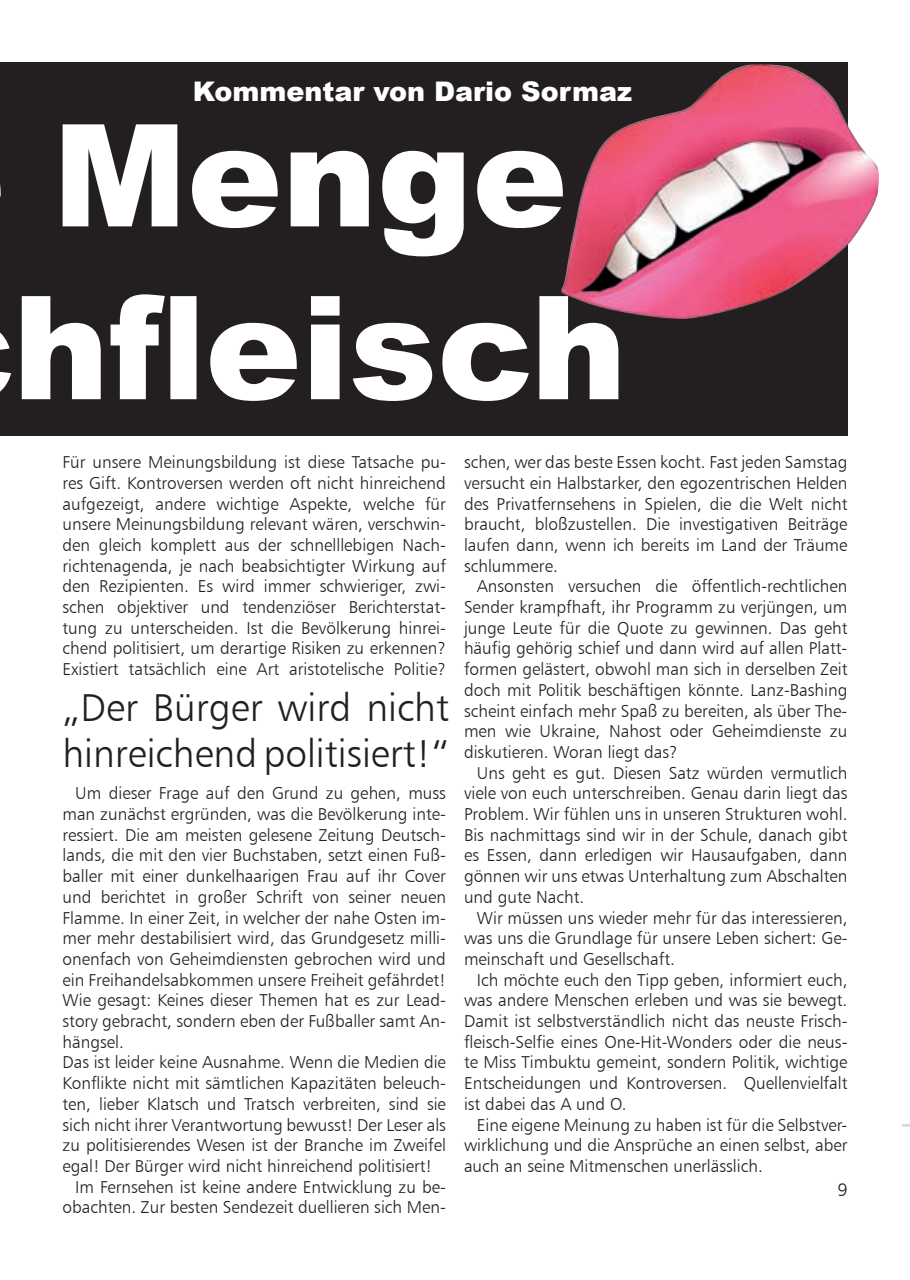
<style>
.page{position:relative;width:910px;height:1280px;background:#fff}
.page>*{position:absolute;margin:0;border:0;box-sizing:border-box;transform-origin:0 0}
.t1{font:900 144px "Arial";color:#fff}
.t2{font:900 142.5px "Arial";color:#fff}
.t3{font:39px/46.8px "Humanist 777 BT Light B";color:#231f20}
.t4{font:900 27px "Arial";color:#fff}
.t5{font:18px "Humanist 777 BT Light B";color:#231f20}
.t6{font:17.25px/20.7px "Humanist 777 BT Light B";color:#231f20;text-align:justify}
</style>
<div class="page">
<div style="left:0;top:63px;width:847px;height:373px;background:#231f20"></div>
<img style="left:561px;top:65px;width:317px;height:253px">
<h3 class="t4" style="left:193px;top:71px;width:441px">Kommentar von Dario Sormaz</h3>
<h2 class="t2" style="left:53px;top:69px;width:516px">Menge</h2>
<h1 class="t1" style="left:13px;top:241px;width:615px">hfleisch</h1>
<p class="t6" style="left:63px;top:451px;width:385px">Für unsere Meinungsbildung ist diese Tatsache pu&shy;res Gift. Kontroversen werden oft nicht hinreichend aufgezeigt, andere wichtige Aspekte, welche für unsere Meinungsbildung relevant wären, verschwin&shy;den gleich komplett aus der schnelllebigen Nach&shy;richtenagenda, je nach beabsichtigter Wirkung auf den Rezipienten. Es wird immer schwieriger, zwi&shy;schen objektiver und tendenziöser Berichterstat&shy;tung zu unterscheiden. Ist die Bevölkerung hinrei&shy;chend politisiert, um derartige Risiken zu erkennen?<br>Existiert tatsächlich eine Art aristotelische Politie?</p>
<h3 class="t3" style="left:63px;top:683px;width:388px">„Der Bürger wird nicht hinreichend politisiert!“</h3>
<p class="t6" style="left:75px;top:783px;width:372px">Um dieser Frage auf den Grund zu gehen, muss</p>
<p class="t6" style="left:63px;top:803px;width:385px">man zunächst ergründen, was die Bevölkerung inte-</p>
<p class="t6" style="left:63px;top:824px;width:385px">ressiert. Die am meisten gelesene Zeitung Deutsch-</p>
<p class="t6" style="left:63px;top:845px;width:385px">lands, die mit den vier Buchstaben, setzt einen Fuß-</p>
<p class="t6" style="left:63px;top:865px;width:385px">baller mit einer dunkelhaarigen Frau auf ihr Cover</p>
<p class="t6" style="left:63px;top:886px;width:385px">und berichtet in großer Schrift von seiner neuen</p>
<p class="t6" style="left:63px;top:907px;width:385px">Flamme. In einer Zeit, in welcher der nahe Osten im-</p>
<p class="t6" style="left:63px;top:928px;width:385px">mer mehr destabilisiert wird, das Grundgesetz milli-</p>
<p class="t6" style="left:63px;top:948px;width:385px">onenfach von Geheimdiensten gebrochen wird und</p>
<p class="t6" style="left:63px;top:969px;width:385px">ein Freihandelsabkommen unsere Freiheit gefährdet!</p>
<p class="t6" style="left:63px;top:990px;width:385px">Wie gesagt: Keines dieser Themen hat es zur Lead-</p>
<p class="t6" style="left:63px;top:1010px;width:385px">story gebracht, sondern eben der Fußballer samt An-</p>
<p class="t6" style="left:63px;top:1031px;width:63px">hängsel.</p>
<p class="t6" style="left:63px;top:1052px;width:385px">Das ist leider keine Ausnahme. Wenn die Medien die</p>
<p class="t6" style="left:63px;top:1072px;width:385px">Konflikte nicht mit sämtlichen Kapazitäten beleuch-</p>
<p class="t6" style="left:63px;top:1093px;width:385px">ten, lieber Klatsch und Tratsch verbreiten, sind sie</p>
<p class="t6" style="left:63px;top:1114px;width:385px">sich nicht ihrer Verantwortung bewusst! Der Leser als</p>
<p class="t6" style="left:63px;top:1135px;width:385px">zu politisierendes Wesen ist der Branche im Zweifel</p>
<p class="t6" style="left:63px;top:1155px;width:371px">egal! Der Bürger wird nicht hinreichend politisiert!</p>
<p class="t6" style="left:75px;top:1176px;width:372px">Im Fernsehen ist keine andere Entwicklung zu be-</p>
<p class="t6" style="left:63px;top:1197px;width:385px">obachten. Zur besten Sendezeit duellieren sich Men-</p>
<p class="t6" style="left:464px;top:451px;width:385px">schen, wer das beste Essen kocht. Fast jeden Samstag versucht ein Halbstarker, den egozentrischen Helden des Privatfernsehens in Spielen, die die Welt nicht braucht, bloßzustellen. Die investigativen Beiträge laufen dann, wenn ich bereits im Land der Träume schlummere.</p>
<p class="t6" style="left:464px;top:576px;width:385px;text-indent:13px">Ansonsten versuchen die öffentlich-rechtlichen Sender krampfhaft, ihr Programm zu verjüngen, um junge Leute für die Quote zu gewinnen. Das geht häufig gehörig schief und dann wird auf allen Platt&shy;formen gelästert, obwohl man sich in derselben Zeit doch mit Politik beschäftigen könnte. Lanz-Bashing scheint einfach mehr Spaß zu bereiten, als über The&shy;men wie Ukraine, Nahost oder Geheimdienste zu diskutieren. Woran liegt das?</p>
<p class="t6" style="left:464px;top:762px;width:385px;text-indent:13px">Uns geht es gut. Diesen Satz würden vermutlich viele von euch unterschreiben. Genau darin liegt das Problem. Wir fühlen uns in unseren Strukturen wohl.<br>Bis nachmittags sind wir in der Schule, danach gibt es Essen, dann erledigen wir Hausaufgaben, dann gönnen wir uns etwas Unterhaltung zum Abschalten und gute Nacht.</p>
<p class="t6" style="left:464px;top:907px;width:385px;text-indent:13px">Wir müssen uns wieder mehr für das interessieren, was uns die Grundlage für unsere Leben sichert: Ge&shy;meinschaft und Gesellschaft.</p>
<p class="t6" style="left:464px;top:969px;width:385px;text-indent:13px">Ich möchte euch den Tipp geben, informiert euch, was andere Menschen erleben und was sie bewegt.<br>Damit ist selbstverständlich nicht das neuste Frisch&shy;fleisch-Selfie eines One-Hit-Wonders oder die neus&shy;te Miss Timbuktu gemeint, sondern Politik, wichtige Entscheidungen und Kontroversen. Quellenvielfalt ist dabei das A und O.</p>
<p class="t6" style="left:464px;top:1114px;width:385px;text-indent:13px">Eine eigene Meinung zu haben ist für die Selbstver&shy;wirklichung und die Ansprüche an einen selbst, aber auch an seine Mitmenschen unerlässlich.</p>
<p class="t5" style="left:837px;top:1178px;width:12px">9</p>
</div>
